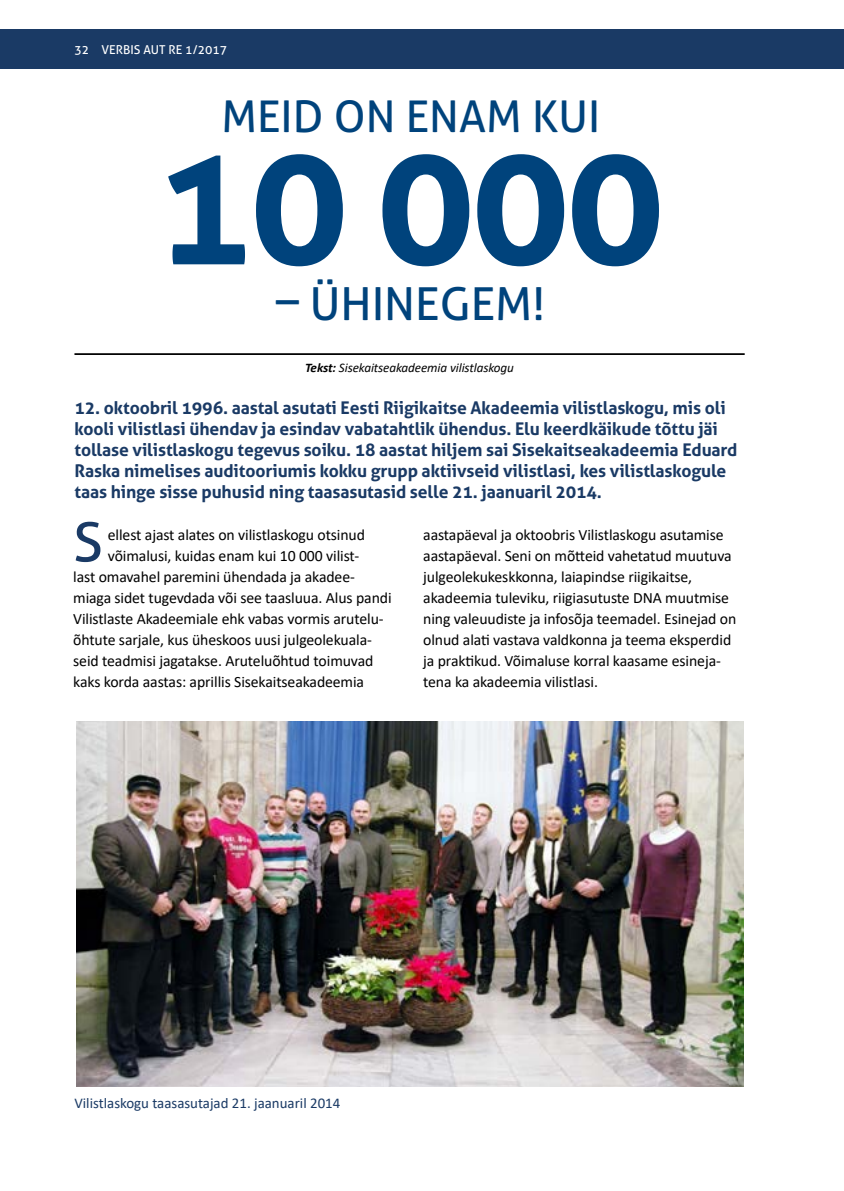
<style>
.page{position:relative;width:844px;height:1191px;background:#fff}
.page>*{position:absolute;margin:0;border:0;box-sizing:border-box;transform-origin:0 0}
.t1{font:700 166.25px "Aller";color:#00437c}
.t2{font:54.25px "Aller";color:#1a3a65}
.t3{font:45.5px "Aller";color:#00437c}
.t4{font:43.75px "Aller";color:#00437c}
.t5{font:700 17.5px/21px "Aller";letter-spacing:-.005em;color:#1a3a65}
.t6{font:15.75px/21px "Calibri";letter-spacing:-.005em;color:#000}
.t7{font:14.88px "Calibri";color:#1a3a65}
.t8{font:italic 13.12px "Calibri";letter-spacing:-.005em;color:#000}
.t9{font:12.25px "Aller";color:#fff}
.s1{font-weight:700}
</style>
<div class="page">
<div style="left:0;top:29px;width:843px;height:40px;background:#1a3a65"></div>
<hr style="left:74px;top:353px;width:670px;height:2px;background:#000">
<img style="left:77px;top:721px;width:666px;height:365px">
<p class="t9" style="left:74px;top:42px;width:154px">32 VERBIS AUT RE 1/2017</p>
<h3 class="t4" style="left:221px;top:89px;width:380px">MEID ON ENAM KUI</h3>
<h1 class="t1" style="left:154px;top:103px;width:512px">10 000</h1>
<h3 class="t3" style="left:276px;top:276px;width:271px">– ÜHINEGEM!</h3>
<p class="t8" style="left:305px;top:359px;width:210px"><span class="s1">Tekst:</span> Sisekaitseakadeemia vilistlaskogu</p>
<p class="t5" style="left:74px;top:397px;width:664px">12. oktoobril 1996. aastal asutati Eesti Riigikaitse Akadeemia vilistlaskogu, mis oli kooli vilistlasi ühendav ja esindav vabatahtlik ühendus. Elu keerdkäikude tõttu jäi tollase vilistlaskogu tegevus soiku. 18 aastat hiljem sai Sisekaitseakadeemia Eduard Raska nimelises auditooriumis kokku grupp aktiivseid vilistlasi, kes vilistlaskogule taas hinge sisse puhusid ning taasasutasid selle 21. jaanuaril 2014.</p>
<h2 class="t2" style="left:73px;top:509px;width:31px">S</h2>
<p class="t6" style="left:108px;top:524px;width:259px">ellest ajast alates on vilistlaskogu otsinud</p>
<p class="t6" style="left:108px;top:545px;width:253px">võimalusi, kuidas enam kui 10 000 vilist-</p>
<p class="t6" style="left:73px;top:566px;width:283px">last omavahel paremini ühendada ja akadee-</p>
<p class="t6" style="left:73px;top:587px;width:320px">miaga sidet tugevdada või see taasluua. Alus pandi</p>
<p class="t6" style="left:73px;top:608px;width:311px">Vilistlaste Akadeemiale ehk vabas vormis arutelu-</p>
<p class="t6" style="left:73px;top:629px;width:300px">õhtute sarjale, kus üheskoos uusi julgeolekuala-</p>
<p class="t6" style="left:73px;top:650px;width:302px">seid teadmisi jagatakse. Aruteluõhtud toimuvad</p>
<p class="t6" style="left:73px;top:671px;width:292px">kaks korda aastas: aprillis Sisekaitseakadeemia</p>
<p class="t6" style="left:423px;top:524px;width:314px">aastapäeval ja oktoobris Vilistlaskogu asutamise aastapäeval. Seni on mõtteid vahetatud muutuva julgeolekukeskkonna, laiapindse riigikaitse, akadeemia tuleviku, riigiasutuste DNA muutmise ning valeuudiste ja infosõja teemadel. Esinejad on olnud alati vastava valdkonna ja teema eksperdid ja praktikud. Võimaluse korral kaasame esineja&shy;tena ka akadeemia vilistlasi.</p>
<p class="t7" style="left:74px;top:1092px;width:267px">Vilistlaskogu taasasutajad 21. jaanuaril 2014</p>
</div>
